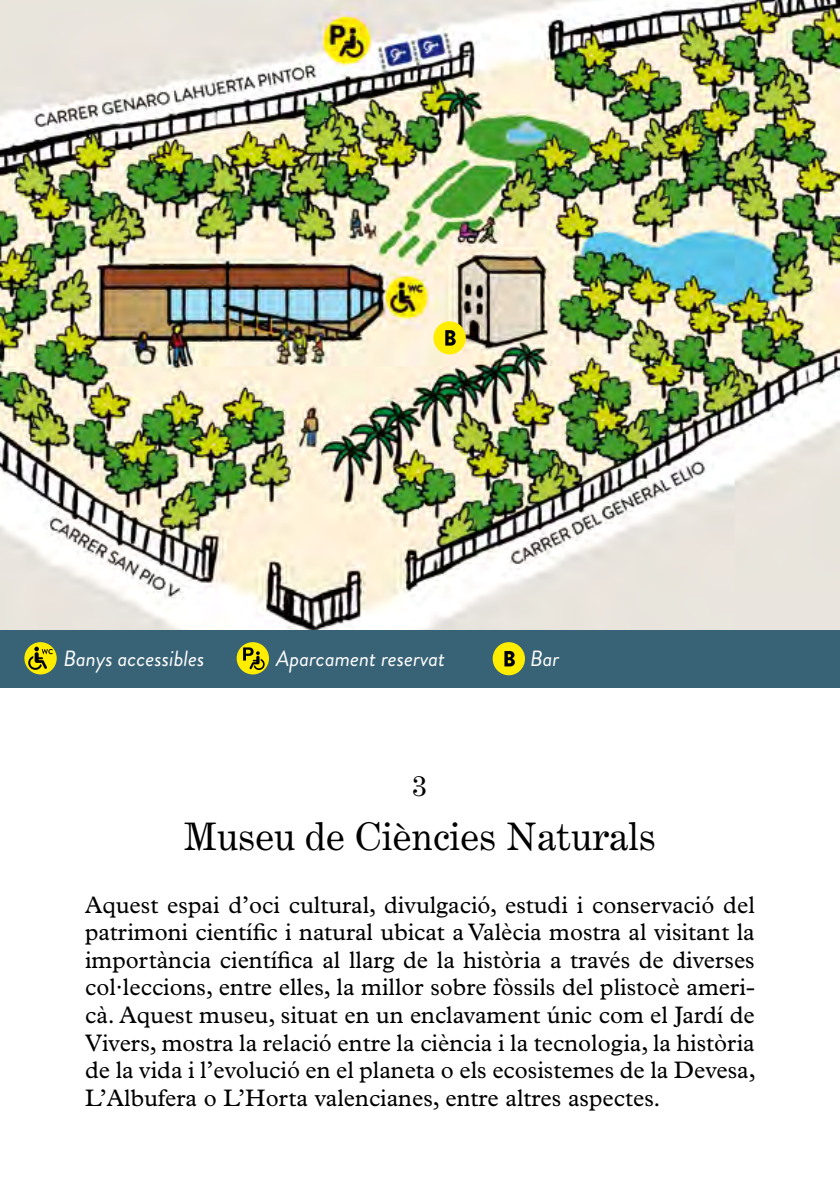
<style>
.page{position:relative;width:840px;height:1191px;background:#fff}
.page>*{position:absolute;margin:0;border:0;box-sizing:border-box;transform-origin:0 0}
.t1{font:38px "Century Expanded LT Std";color:#000}
.t2{font:28px "Century Expanded LT Std";color:#000}
.t3{font:24px/27.6px "Plantin Std";color:#000;text-align:justify}
.t4{font:italic 22px "Brandon Grotesque";color:#fff}
</style>
<div class="page">
<img style="left:0;top:0;width:839px;height:630px">
<div style="left:0;top:630px;width:839px;height:57px;background:#386376"></div>
<div style="left:24px;top:642px;width:33px;height:32px;background:#ffed00;border-radius:50%"></div>
<svg style="left:28px;top:646px;width:25px;height:24px"></svg>
<div style="left:236px;top:642px;width:33px;height:32px;background:#ffed00;border-radius:50%"></div>
<svg style="left:243px;top:647px;width:21px;height:23px"></svg>
<div style="left:433px;top:321px;width:32px;height:33px;background:#ffed00;border-radius:50%"></div>
<svg style="left:445px;top:330px;width:10px;height:15px"></svg>
<div style="left:492px;top:642px;width:32px;height:33px;background:#ffed00;border-radius:50%"></div>
<svg style="left:504px;top:651px;width:10px;height:15px"></svg>
<p class="t4" style="left:63px;top:643px;width:142px">Banys accessibles</p>
<p class="t4" style="left:276px;top:643px;width:170px">Aparcament reservat</p>
<p class="t4" style="left:530px;top:643px;width:31px">Bar</p>
<p class="t2" style="left:412px;top:769px;width:15px">3</p>
<h1 class="t1" style="left:183px;top:813px;width:473px">Museu de Ciències Naturals</h1>
<p class="t3" style="left:85px;top:891px;width:671px">Aquest espai d’oci cultural, divulgació, estudi i conservació del patrimoni científic i natural ubicat a Valècia mostra al visitant la importància científica al llarg de la història a través de diverses col·leccions, entre elles, la millor sobre fòssils del plistocè ameri&shy;cà. Aquest museu, situat en un enclavament únic com el Jardí de Vivers, mostra la relació entre la ciència i la tecnologia, la història de la vida i l’evolució en el planeta o els ecosistemes de la Devesa, L’Albufera o L’Horta valencianes, entre altres aspectes.</p>
</div>
